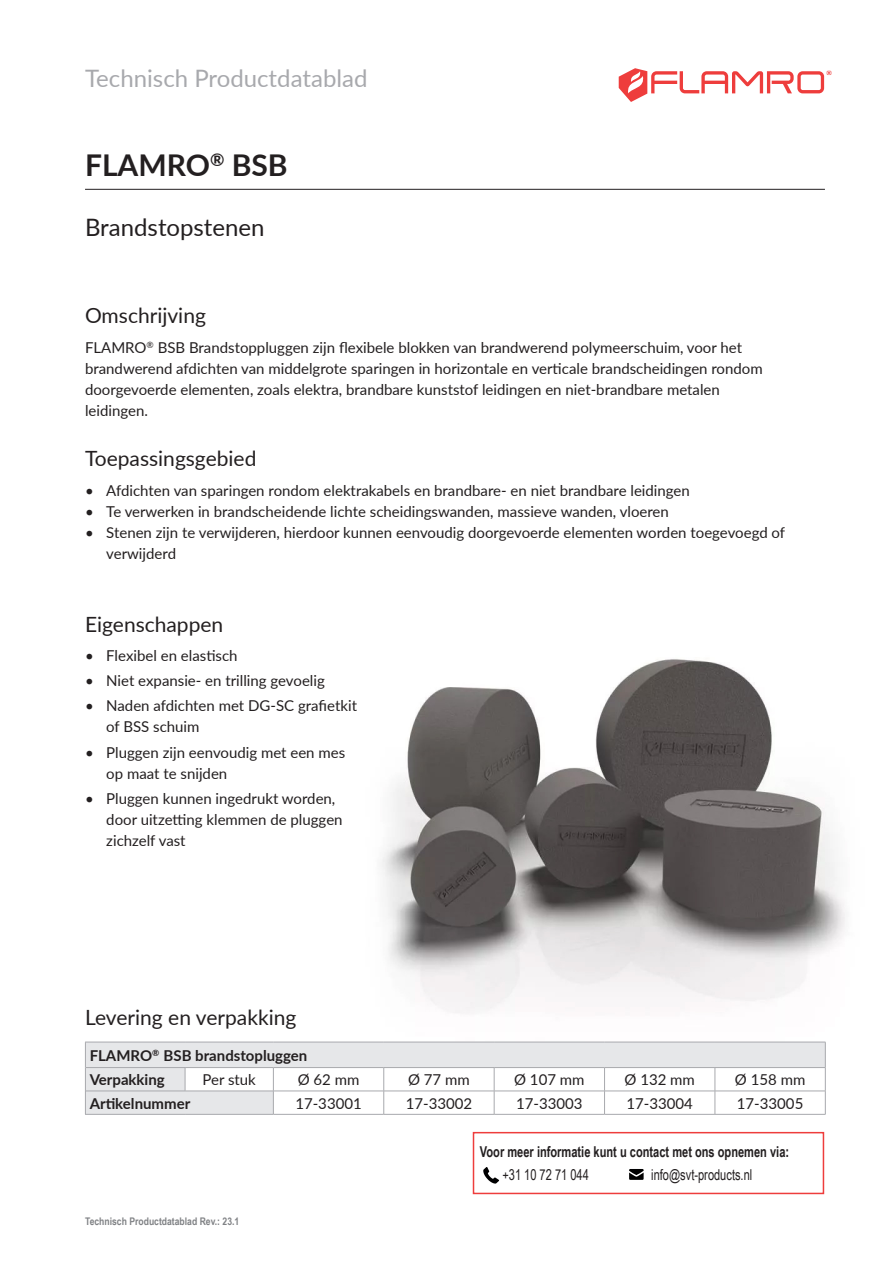
<style>
.page{position:relative;width:893px;height:1263px;background:#fff}
.page>*{position:absolute;margin:0;border:0;box-sizing:border-box;transform-origin:0 0}
.p___HL_Dokument{font:700 30px "Lato";color:#231f20}
.t1{font:24px "Lato";color:#a8a9ad}
.t2{font:24px "Lato";color:#231f20}
.p___HL_Beschreibung{font:21px "Lato";color:#231f20}
.p___HL_Lieferung___Verpackung{font:21px "Lato";color:#231f20}
.p___body_Beschreibung{font:15px/21px "Lato";color:#231f20}
.p___Tabelle_text_mittig{font:15px "Lato";color:#231f20}
.p___Tabelle_Kopf{font:700 15px "Lato";color:#231f20}
.t3{font:700 15px "Arial Narrow";color:#231f20;scale:.9 1}
.t4{font:15px "Arial Narrow";color:#231f20;scale:.9 1}
.t5{font:700 10.5px "Arial Narrow";color:#808285}
</style>
<div class="page">
<svg style="left:619px;top:68px;width:212px;height:34px"></svg>
<img style="left:366px;top:659px;width:479px;height:383px">
<hr style="left:85px;top:189px;width:740px;height:1px;background:#231f20">
<div style="left:86px;top:1043px;width:99px;height:71px;background:#e6e7e9"></div>
<hr style="left:85px;top:1042px;width:100px;height:1px;background:#a8a9ad">
<hr style="left:86px;top:1067px;width:99px;height:1px;background:#a8a9ad">
<hr style="left:86px;top:1091px;width:99px;height:1px;background:#a8a9ad">
<hr style="left:85px;top:1114px;width:100px;height:1px;background:#a8a9ad">
<hr style="left:185px;top:1114px;width:88px;height:1px;background:#a8a9ad">
<hr style="left:273px;top:1114px;width:111px;height:1px;background:#a8a9ad">
<hr style="left:384px;top:1114px;width:110px;height:1px;background:#a8a9ad">
<hr style="left:494px;top:1114px;width:110px;height:1px;background:#a8a9ad">
<hr style="left:604px;top:1114px;width:111px;height:1px;background:#a8a9ad">
<hr style="left:715px;top:1114px;width:110px;height:1px;background:#a8a9ad">
<svg style="left:85px;top:1043px;width:1px;height:71px"></svg>
<svg style="left:185px;top:1042px;width:641px;height:72px"></svg>
<svg style="left:483px;top:1167px;width:16px;height:16px"></svg>
<svg style="left:629px;top:1169px;width:15px;height:11px"></svg>
<div style="left:473px;top:1132px;width:351px;height:62px;border:2px solid #ee3d3c"></div>
<h2 class="t1" style="left:85px;top:61px;width:284px">Technisch Productdatablad</h2>
<p class="p___HL_Dokument" style="left:85px;top:143px;width:204px">FLAMRO<sup>®</sup> BSB</p>
<p class="t2" style="left:85px;top:210px;width:181px">Brandstopstenen</p>
<p class="p___HL_Beschreibung" style="left:85px;top:300px;width:122px">Omschrijving</p>
<p class="p___body_Beschreibung" style="left:85px;top:336px;width:679px">FLAMRO<sup>®</sup> BSB Brandstoppluggen zijn flexibele blokken van brandwerend polymeerschuim, voor het brandwerend afdichten van middelgrote sparingen in horizontale en verticale brandscheidingen rondom doorgevoerde elementen, zoals elektra, brandbare kunststof leidingen en niet-brandbare metalen leidingen.</p>
<p class="p___HL_Beschreibung" style="left:85px;top:443px;width:173px">Toepassingsgebied</p>
<p class="p___body_Beschreibung" style="left:85px;top:480px;width:606px">• Afdichten van sparingen rondom elektrakabels en brandbare- en niet brandbare leidingen</p>
<p class="p___body_Beschreibung" style="left:85px;top:501px;width:585px">• Te verwerken in brandscheidende lichte scheidingswanden, massieve wanden, vloeren</p>
<p class="p___body_Beschreibung" style="left:106px;top:522px;width:680px;text-indent:-21px">• Stenen zijn te verwijderen, hierdoor kunnen eenvoudig doorgevoerde elementen worden toegevoegd of verwijderd</p>
<p class="p___HL_Beschreibung" style="left:85px;top:609px;width:140px">Eigenschappen</p>
<p class="p___body_Beschreibung" style="left:85px;top:644px;width:154px">• Flexibel en elastisch</p>
<p class="p___body_Beschreibung" style="left:85px;top:669px;width:241px">• Niet expansie- en trilling gevoelig</p>
<p class="p___body_Beschreibung" style="left:106px;top:695px;width:252px;text-indent:-21px">• Naden afdichten met DG-SC grafietkit of BSS schuim</p>
<p class="p___body_Beschreibung" style="left:106px;top:741px;width:240px;text-indent:-21px">• Pluggen zijn eenvoudig met een mes op maat te snijden</p>
<p class="p___body_Beschreibung" style="left:106px;top:787px;width:238px;text-indent:-21px">• Pluggen kunnen ingedrukt worden, door uitzetting klemmen de pluggen zichzelf vast</p>
<p class="p___HL_Lieferung___Verpackung" style="left:85px;top:1002px;width:213px">Levering en verpakking</p>
<p class="p___Tabelle_Kopf" style="left:90px;top:1044px;width:219px">FLAMRO<sup>®</sup> BSB brandstopluggen</p>
<p class="p___Tabelle_Kopf" style="left:90px;top:1069px;width:77px">Verpakking</p>
<p class="p___Tabelle_text_mittig" style="left:203px;top:1069px;width:55px">Per stuk</p>
<p class="p___Tabelle_text_mittig" style="left:298px;top:1069px;width:63px">Ø 62 mm</p>
<p class="p___Tabelle_text_mittig" style="left:408px;top:1069px;width:63px">Ø 77 mm</p>
<p class="p___Tabelle_text_mittig" style="left:514px;top:1069px;width:72px">Ø 107 mm</p>
<p class="p___Tabelle_text_mittig" style="left:624px;top:1069px;width:72px">Ø 132 mm</p>
<p class="p___Tabelle_text_mittig" style="left:735px;top:1069px;width:72px">Ø 158 mm</p>
<p class="p___Tabelle_Kopf" style="left:90px;top:1092px;width:102px">Artikelnummer</p>
<p class="p___Tabelle_text_mittig" style="left:295px;top:1092px;width:68px">17-33001</p>
<p class="p___Tabelle_text_mittig" style="left:406px;top:1092px;width:68px">17-33002</p>
<p class="p___Tabelle_text_mittig" style="left:516px;top:1092px;width:68px">17-33003</p>
<p class="p___Tabelle_text_mittig" style="left:626px;top:1092px;width:68px">17-33004</p>
<p class="p___Tabelle_text_mittig" style="left:737px;top:1092px;width:68px">17-33005</p>
<p class="t5" style="left:85px;top:1213px;width:156px">Technisch Productdatablad Rev.: 23.1</p>
<p class="t3" style="left:480px;top:1140px;width:345px">Voor meer informatie kunt u contact met ons opnemen via:</p>
<p class="t4" style="left:502px;top:1164px;width:98px">+31 10 72 71 044</p>
<p class="t4" style="left:651px;top:1164px;width:114px">info@svt-products.nl</p>
</div>
